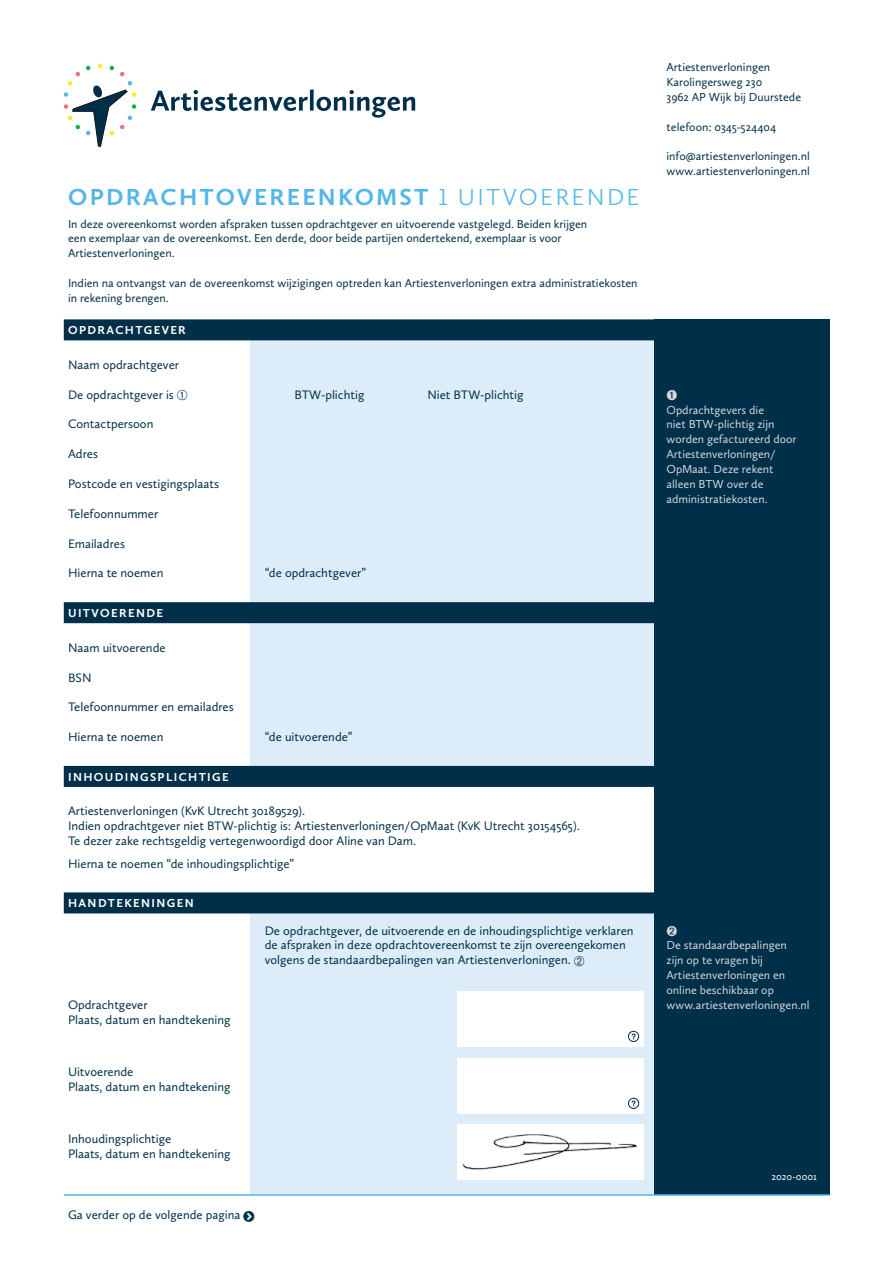
<style>
.page{position:relative;width:893px;height:1263px;background:#fff}
.page>*{position:absolute;margin:0;border:0;box-sizing:border-box;transform-origin:0 0}
.t1{font:700 24px "Calluna Sans";letter-spacing:.095em;color:#53b7e8}
.t2{font:14.25px "STIX General";color:#d4d8df}
.t3{font:12.75px/14.9px "Calluna Sans";color:#002f49}
.t4{font:12px/14.9px "Calluna Sans";color:#002f49}
.t5{font:12px/14.9px "Calluna Sans";color:#d4d8df}
.t6{font:700 12px "Calluna Sans";letter-spacing:.115em;color:#fff}
.t7{font:10.5px "Calluna Sans";color:#fff}
.s1{font-weight:300}
.s2{font-family:"STIX General";font-size:14.25px}
</style>
<div class="page">
<div style="left:250px;top:912px;width:404px;height:282px;background:#dcecf9"></div>
<div style="left:250px;top:324px;width:404px;height:454px;background:#dcecf9"></div>
<svg style="left:151px;top:89px;width:264px;height:29px"></svg>
<svg style="left:64px;top:64px;width:72px;height:82px"></svg>
<div style="left:64px;top:319px;width:611px;height:21px;background:#002f49"></div>
<div style="left:64px;top:602px;width:611px;height:21px;background:#002f49"></div>
<div style="left:64px;top:766px;width:611px;height:21px;background:#002f49"></div>
<div style="left:64px;top:892px;width:611px;height:21px;background:#002f49"></div>
<div style="left:654px;top:319px;width:175px;height:876px;background:#002f49"></div>
<hr style="left:64px;top:1194px;width:765px;height:2px;background:#53b7e8">
<div style="left:457px;top:991px;width:186px;height:55px;background:#fff"></div>
<div style="left:628px;top:1031px;width:11px;height:11px;border:1px solid #002f49;border-radius:50%"></div>
<svg style="left:631px;top:1033px;width:5px;height:6px"></svg>
<div style="left:457px;top:1058px;width:186px;height:55px;background:#fff"></div>
<div style="left:628px;top:1098px;width:11px;height:11px;border:1px solid #002f49;border-radius:50%"></div>
<svg style="left:631px;top:1100px;width:5px;height:6px"></svg>
<div style="left:457px;top:1124px;width:186px;height:55px;background:#fff"></div>
<img style="left:463px;top:1134px;width:174px;height:36px">
<h1 class="t1" style="left:68px;top:182px;width:573px">OPDRACHTOVEREENKOMST <span class="s1">1 UITVOERENDE</span></h1>
<p class="t4" style="left:68px;top:216px;width:521px">In deze overeenkomst worden afspraken tussen opdrachtgever en uitvoerende vastgelegd. Beiden krijgen een exemplaar van de overeenkomst. Een derde, door beide partijen ondertekend, exemplaar is voor<br>Artiestenverloningen.</p>
<p class="t4" style="left:68px;top:275px;width:571px">Indien na ontvangst van de overeenkomst wijzigingen optreden kan Artiestenverloningen extra administratiekosten in rekening brengen.</p>
<p class="t6" style="left:68px;top:323px;width:119px">OPDRACHTGEVER</p>
<p class="t3" style="left:68px;top:357px;width:113px">Naam opdrachtgever</p>
<p class="t3" style="left:68px;top:387px;width:122px">De opdrachtgever is <span class="s2">➀</span></p>
<p class="t3" style="left:68px;top:417px;width:87px">Contactpersoon</p>
<p class="t3" style="left:68px;top:446px;width:32px">Adres</p>
<p class="t3" style="left:68px;top:476px;width:153px">Postcode en vestigingsplaats</p>
<p class="t3" style="left:68px;top:506px;width:92px">Telefoonnummer</p>
<p class="t3" style="left:68px;top:536px;width:59px">Emailadres</p>
<p class="t3" style="left:68px;top:565px;width:97px">Hierna te noemen</p>
<p class="t6" style="left:68px;top:605px;width:96px">UITVOERENDE</p>
<p class="t3" style="left:68px;top:640px;width:99px">Naam uitvoerende</p>
<p class="t3" style="left:68px;top:670px;width:25px">BSN</p>
<p class="t3" style="left:68px;top:699px;width:167px">Telefoonnummer en emailadres</p>
<p class="t3" style="left:68px;top:729px;width:97px">Hierna te noemen</p>
<p class="t6" style="left:68px;top:769px;width:162px">INHOUDINGSPLICHTIGE</p>
<p class="t3" style="left:68px;top:804px;width:513px">Artiestenverloningen (KvK Utrecht 30189529).<br>Indien opdrachtgever niet BTW-plichtig is: Artiestenverloningen/OpMaat (KvK Utrecht 30154565).<br>Te dezer zake rechtsgeldig vertegenwoordigd door Aline van Dam.</p>
<p class="t3" style="left:68px;top:856px;width:228px">Hierna te noemen “de inhoudingsplichtige”</p>
<p class="t6" style="left:68px;top:896px;width:127px">HANDTEKENINGEN</p>
<p class="t3" style="left:294px;top:387px;width:71px">BTW-plichtig</p>
<p class="t3" style="left:427px;top:387px;width:98px">Niet BTW-plichtig</p>
<p class="t3" style="left:265px;top:565px;width:103px">“de opdrachtgever”</p>
<p class="t3" style="left:265px;top:729px;width:89px">“de uitvoerende”</p>
<p class="t3" style="left:68px;top:997px;width:164px">Opdrachtgever<br>Plaats, datum en handtekening</p>
<p class="t3" style="left:68px;top:1064px;width:164px">Uitvoerende<br>Plaats, datum en handtekening</p>
<p class="t3" style="left:68px;top:1131px;width:164px">Inhoudingsplichtige<br>Plaats, datum en handtekening</p>
<p class="t3" style="left:68px;top:1207px;width:174px">Ga verder op de volgende pagina</p>
<p class="t3" style="left:265px;top:923px;width:370px">De opdrachtgever, de uitvoerende en de inhoudingsplichtige verklaren de afspraken in deze opdrachtovereenkomst te zijn overeengekomen volgens de standaardbepalingen van Artiestenverloningen. <span class="s2">➁</span></p>
<p class="t4" style="left:666px;top:60px;width:136px">Artiestenverloningen<br>Karolingersweg 230<br>3962 AP Wijk bij Duurstede</p>
<p class="t4" style="left:666px;top:119px;width:111px">telefoon: 0345-524404</p>
<p class="t4" style="left:666px;top:149px;width:145px">info@artiestenverloningen.nl www.artiestenverloningen.nl</p>
<p class="t2" style="left:666px;top:386px;width:13px">➊</p>
<p class="t5" style="left:666px;top:402px;width:131px">Opdrachtgevers die<br>niet BTW-plichtig zijn worden gefactureerd door<br>Artiestenverloningen/<br>OpMaat. Deze rekent alleen BTW over de administratiekosten.</p>
<p class="t2" style="left:666px;top:921px;width:13px">➋</p>
<p class="t5" style="left:666px;top:938px;width:145px">De standaardbepalingen<br>zijn op te vragen bij<br>Artiestenverloningen en online beschikbaar op www.artiestenverloningen.nl</p>
<p class="t7" style="left:771px;top:1170px;width:47px">2020-0001</p>
</div>
